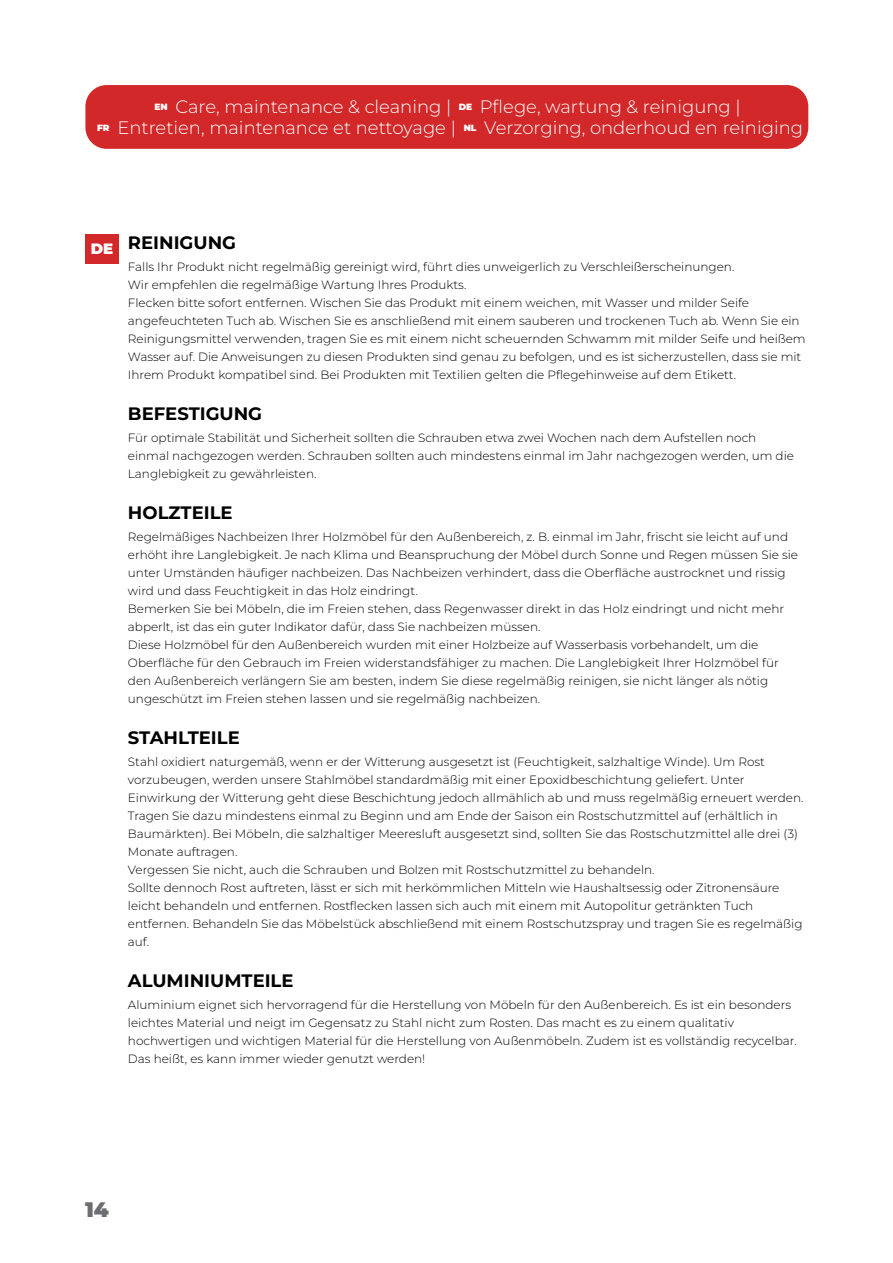
<style>
.page{position:relative;width:893px;height:1263px;background:#fff}
.page>*{position:absolute;margin:0;border:0;box-sizing:border-box;transform-origin:0 0}
.t1{font:900 21px "Montserrat";color:#6c6d70}
.t2{font:300 18px/21px "Montserrat";color:#fff;text-align:center}
.t3{font:700 18px "Montserrat";color:#000}
.t4{font:900 15px "Montserrat";color:#fff}
.t5{font:300 12px/18px "Montserrat";color:#000}
.s1{font-weight:900;font-size:9px}
</style>
<div class="page">
<div style="left:85px;top:234px;width:34px;height:30px;background:#d32829"></div>
<div style="left:85px;top:85px;width:723px;height:64px;background:#d32829;border-radius:21px"></div>
<h2 class="t2" style="left:97px;top:95px;width:708px"><span class="s1">EN</span> Care, maintenance &amp; cleaning | <span class="s1">DE</span> Pflege, wartung &amp; reinigung |<br><span class="s1">FR</span> Entretien, maintenance et nettoyage | <span class="s1">NL</span> Verzorging, onderhoud en reiniging</h2>
<p class="t4" style="left:91px;top:237px;width:24px">DE</p>
<h2 class="t3" style="left:128px;top:230px;width:110px">REINIGUNG</h2>
<p class="t5" style="left:128px;top:257px;width:679px">Falls Ihr Produkt nicht regelmäßig gereinigt wird, führt dies unweigerlich zu Verschleißerscheinungen.<br>Wir empfehlen die regelmäßige Wartung Ihres Produkts.<br>Flecken bitte sofort entfernen. Wischen Sie das Produkt mit einem weichen, mit Wasser und milder Seife angefeuchteten Tuch ab. Wischen Sie es anschließend mit einem sauberen und trockenen Tuch ab. Wenn Sie ein Reinigungsmittel verwenden, tragen Sie es mit einem nicht scheuernden Schwamm mit milder Seife und heißem Wasser auf. Die Anweisungen zu diesen Produkten sind genau zu befolgen, und es ist sicherzustellen, dass sie mit Ihrem Produkt kompatibel sind. Bei Produkten mit Textilien gelten die Pflegehinweise auf dem Etikett.</p>
<h2 class="t3" style="left:128px;top:401px;width:136px">BEFESTIGUNG</h2>
<p class="t5" style="left:128px;top:428px;width:667px">Für optimale Stabilität und Sicherheit sollten die Schrauben etwa zwei Wochen nach dem Aufstellen noch einmal nachgezogen werden. Schrauben sollten auch mindestens einmal im Jahr nachgezogen werden, um die<br>Langlebigkeit zu gewährleisten.</p>
<h2 class="t3" style="left:128px;top:500px;width:106px">HOLZTEILE</h2>
<p class="t5" style="left:128px;top:527px;width:672px">Regelmäßiges Nachbeizen Ihrer Holzmöbel für den Außenbereich, z. B. einmal im Jahr, frischt sie leicht auf und erhöht ihre Langlebigkeit. Je nach Klima und Beanspruchung der Möbel durch Sonne und Regen müssen Sie sie unter Umständen häufiger nachbeizen. Das Nachbeizen verhindert, dass die Oberfläche austrocknet und rissig wird und dass Feuchtigkeit in das Holz eindringt.<br>Bemerken Sie bei Möbeln, die im Freien stehen, dass Regenwasser direkt in das Holz eindringt und nicht mehr abperlt, ist das ein guter Indikator dafür, dass Sie nachbeizen müssen.<br>Diese Holzmöbel für den Außenbereich wurden mit einer Holzbeize auf Wasserbasis vorbehandelt, um die Oberfläche für den Gebrauch im Freien widerstandsfähiger zu machen. Die Langlebigkeit Ihrer Holzmöbel für den Außenbereich verlängern Sie am besten, indem Sie diese regelmäßig reinigen, sie nicht länger als nötig ungeschützt im Freien stehen lassen und sie regelmäßig nachbeizen.</p>
<h2 class="t3" style="left:128px;top:725px;width:113px">STAHLTEILE</h2>
<p class="t5" style="left:128px;top:752px;width:677px">Stahl oxidiert naturgemäß, wenn er der Witterung ausgesetzt ist (Feuchtigkeit, salzhaltige Winde). Um Rost vorzubeugen, werden unsere Stahlmöbel standardmäßig mit einer Epoxidbeschichtung geliefert. Unter Einwirkung der Witterung geht diese Beschichtung jedoch allmählich ab und muss regelmäßig erneuert werden.<br>Tragen Sie dazu mindestens einmal zu Beginn und am Ende der Saison ein Rostschutzmittel auf (erhältlich in Baumärkten). Bei Möbeln, die salzhaltiger Meeresluft ausgesetzt sind, sollten Sie das Rostschutzmittel alle drei (3)<br>Monate auftragen.<br>Vergessen Sie nicht, auch die Schrauben und Bolzen mit Rostschutzmittel zu behandeln.<br>Sollte dennoch Rost auftreten, lässt er sich mit herkömmlichen Mitteln wie Haushaltsessig oder Zitronensäure leicht behandeln und entfernen. Rostflecken lassen sich auch mit einem mit Autopolitur getränkten Tuch entfernen. Behandeln Sie das Möbelstück abschließend mit einem Rostschutzspray und tragen Sie es regelmäßig auf.</p>
<h2 class="t3" style="left:128px;top:968px;width:167px">ALUMINIUMTEILE</h2>
<p class="t5" style="left:128px;top:995px;width:670px">Aluminium eignet sich hervorragend für die Herstellung von Möbeln für den Außenbereich. Es ist ein besonders leichtes Material und neigt im Gegensatz zu Stahl nicht zum Rosten. Das macht es zu einem qualitativ hochwertigen und wichtigen Material für die Herstellung von Außenmöbeln. Zudem ist es vollständig recycelbar.<br>Das heißt, es kann immer wieder genutzt werden!</p>
<h1 class="t1" style="left:85px;top:1194px;width:25px">14</h1>
</div>
